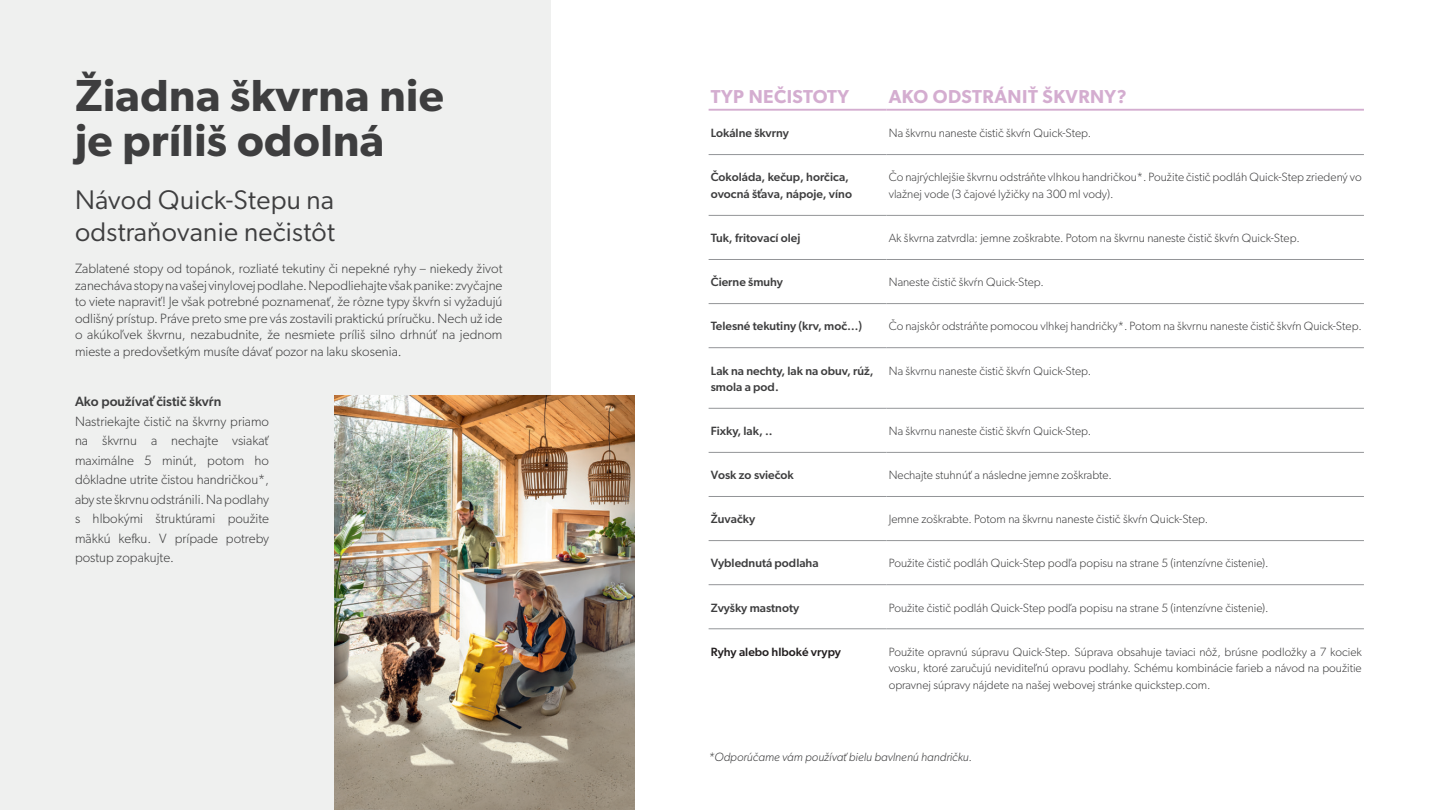
<style>
.page{position:relative;width:1440px;height:810px;background:#fff}
.page>*{position:absolute;margin:0;border:0;box-sizing:border-box;transform-origin:0 0}
.t1{font:600 45px/45px "Gibson";letter-spacing:.01em;color:#3e3e3f}
.t2{font:27px/31.5px "Gibson";letter-spacing:.01em;color:#3e3e3f}
.t3{font:600 18.75px "Gibson";letter-spacing:.025em;color:#d4add0}
.t4{font:300 13.5px/19.5px "Gibson";color:#3e3e3f;text-align:justify}
.t5{font:500 13.5px "Gibson";color:#3e3e3f}
.t6{font:300 12px/16.5px "Gibson";color:#3e3e3f}
.t7{font:500 12px/16.5px "Gibson";color:#3e3e3f}
.t8{font:italic 300 12px "Gibson";color:#3e3e3f}
.t9{font:500 12px "Gibson";color:#231f20}
</style>
<div class="page">
<div style="left:0;top:0;width:551px;height:810px;background:#eff0ef"></div>
<img style="left:334px;top:395px;width:301px;height:415px">
<hr style="left:709px;top:154px;width:177px;height:1px;background:#939598">
<hr style="left:886px;top:154px;width:478px;height:1px;background:#939598">
<hr style="left:709px;top:215px;width:177px;height:1px;background:#939598">
<hr style="left:886px;top:215px;width:478px;height:1px;background:#939598">
<hr style="left:709px;top:259px;width:177px;height:1px;background:#939598">
<hr style="left:886px;top:259px;width:478px;height:1px;background:#939598">
<hr style="left:709px;top:303px;width:177px;height:1px;background:#939598">
<hr style="left:886px;top:303px;width:478px;height:1px;background:#939598">
<hr style="left:709px;top:348px;width:177px;height:1px;background:#939598">
<hr style="left:886px;top:348px;width:478px;height:1px;background:#939598">
<hr style="left:709px;top:408px;width:177px;height:1px;background:#939598">
<hr style="left:886px;top:408px;width:478px;height:1px;background:#939598">
<hr style="left:709px;top:452px;width:177px;height:1px;background:#939598">
<hr style="left:886px;top:452px;width:478px;height:1px;background:#939598">
<hr style="left:709px;top:585px;width:177px;height:1px;background:#939598">
<hr style="left:886px;top:585px;width:478px;height:1px;background:#939598">
<hr style="left:709px;top:629px;width:177px;height:1px;background:#939598">
<hr style="left:886px;top:629px;width:478px;height:1px;background:#939598">
<hr style="left:709px;top:496px;width:177px;height:1px;background:#939598">
<hr style="left:886px;top:496px;width:478px;height:1px;background:#939598">
<hr style="left:709px;top:540px;width:177px;height:1px;background:#939598">
<hr style="left:886px;top:540px;width:478px;height:1px;background:#939598">
<hr style="left:709px;top:109px;width:177px;height:2px;background:#d4add0">
<hr style="left:886px;top:109px;width:478px;height:2px;background:#d4add0">
<h1 class="t1" style="left:75px;top:72px;width:370px">Žiadna škvrna nie je príliš odolná</h1>
<h2 class="t2" style="left:75px;top:184px;width:262px">Návod Quick-Stepu na odstraňovanie nečistôt</h2>
<p class="t4" style="left:75px;top:260px;width:429px;line-height:16.5px">Zablatené stopy od topánok, rozliaté tekutiny či nepekné ryhy – niekedy život zanecháva stopy na vašej vinylovej podlahe. Nepodliehajte však panike: zvyčajne to viete napraviť! Je však potrebné poznamenať, že rôzne typy škvŕn si vyžadujú odlišný prístup. Práve preto sme pre vás zostavili praktickú príručku. Nech už ide o akúkoľvek škvrnu, nezabudnite, že nesmiete príliš silno drhnúť na jednom mieste a predovšetkým musíte dávať pozor na laku skosenia.</p>
<p class="t5" style="left:75px;top:393px;width:148px">Ako používať čistič škvŕn</p>
<p class="t4" style="left:75px;top:411px;width:196px">Nastriekajte čistič na škvrny priamo na škvrnu a nechajte vsiakať maximálne 5 minút, potom ho dôkladne utrite čistou handričkou*, aby ste škrvnu odstránili. Na podlahy s hlbokými štruktúrami použite mäkkú kefku. V prípade potreby postup zopakujte.</p>
<h3 class="t3" style="left:711px;top:85px;width:140px">TYP NEČISTOTY</h3>
<h3 class="t3" style="left:889px;top:85px;width:240px">AKO ODSTRÁNIŤ ŠKVRNY?</h3>
<p class="t7" style="left:711px;top:125px;width:80px">Lokálne škvrny</p>
<p class="t6" style="left:889px;top:125px;width:204px">Na škvrnu naneste čistič škvŕn Quick-Step.</p>
<p class="t7" style="left:711px;top:169px;width:143px">Čokoláda, kečup, horčica, ovocná šťava, nápoje, víno</p>
<p class="t6" style="left:889px;top:169px;width:475px">Čo najrýchlejšie škvrnu odstráňte vlhkou handričkou*. Použite čistič podláh Quick-Step zriedený vo vlažnej vode (3 čajové lyžičky na 300 ml vody).</p>
<p class="t7" style="left:711px;top:230px;width:91px">Tuk, fritovací olej</p>
<p class="t6" style="left:889px;top:230px;width:413px">Ak škvrna zatvrdla: jemne zoškrabte. Potom na škvrnu naneste čistič škvŕn Quick-Step.</p>
<p class="t7" style="left:711px;top:274px;width:74px">Čierne šmuhy</p>
<p class="t6" style="left:889px;top:274px;width:157px">Naneste čistič škvŕn Quick-Step.</p>
<p class="t7" style="left:711px;top:318px;width:153px">Telesné tekutiny (krv, moč…)</p>
<p class="t6" style="left:889px;top:318px;width:475px">Čo najskôr odstráňte pomocou vlhkej handričky*. Potom na škvrnu naneste čistič škvŕn Quick-Step.</p>
<p class="t7" style="left:711px;top:362px;width:164px">Lak na nechty, lak na obuv, rúž, smola a pod.</p>
<p class="t6" style="left:889px;top:362px;width:204px">Na škvrnu naneste čistič škvŕn Quick-Step.</p>
<p class="t7" style="left:711px;top:423px;width:63px">Fixky, lak, ..</p>
<p class="t6" style="left:889px;top:423px;width:204px">Na škvrnu naneste čistič škvŕn Quick-Step.</p>
<p class="t7" style="left:711px;top:467px;width:85px">Vosk zo sviečok</p>
<p class="t6" style="left:889px;top:467px;width:225px">Nechajte stuhnúť a následne jemne zoškrabte.</p>
<p class="t7" style="left:711px;top:511px;width:46px">Žuvačky</p>
<p class="t6" style="left:889px;top:511px;width:321px">Jemne zoškrabte. Potom na škvrnu naneste čistič škvŕn Quick-Step.</p>
<p class="t7" style="left:711px;top:555px;width:109px">Vyblednutá podlaha</p>
<p class="t6" style="left:889px;top:555px;width:381px">Použite čistič podláh Quick-Step podľa popisu na strane 5 (intenzívne čistenie).</p>
<p class="t7" style="left:711px;top:599px;width:90px">Zvyšky mastnoty</p>
<p class="t6" style="left:889px;top:599px;width:381px">Použite čistič podláh Quick-Step podľa popisu na strane 5 (intenzívne čistenie).</p>
<p class="t9" style="left:711px;top:644px;width:132px">Ryhy alebo hlboké vrypy</p>
<p class="t6" style="left:889px;top:643px;width:475px;text-align:justify">Použite opravnú súpravu Quick-Step. Súprava obsahuje taviaci nôž, brúsne podložky a 7 kociek vosku, ktoré zaručujú neviditeľnú opravu podlahy. Schému kombinácie farieb a návod na použitie opravnej súpravy nájdete na našej webovej stránke quickstep.com.</p>
<p class="t8" style="left:709px;top:750px;width:265px">*Odporúčame vám používať bielu bavlnenú handričku.</p>
</div>
